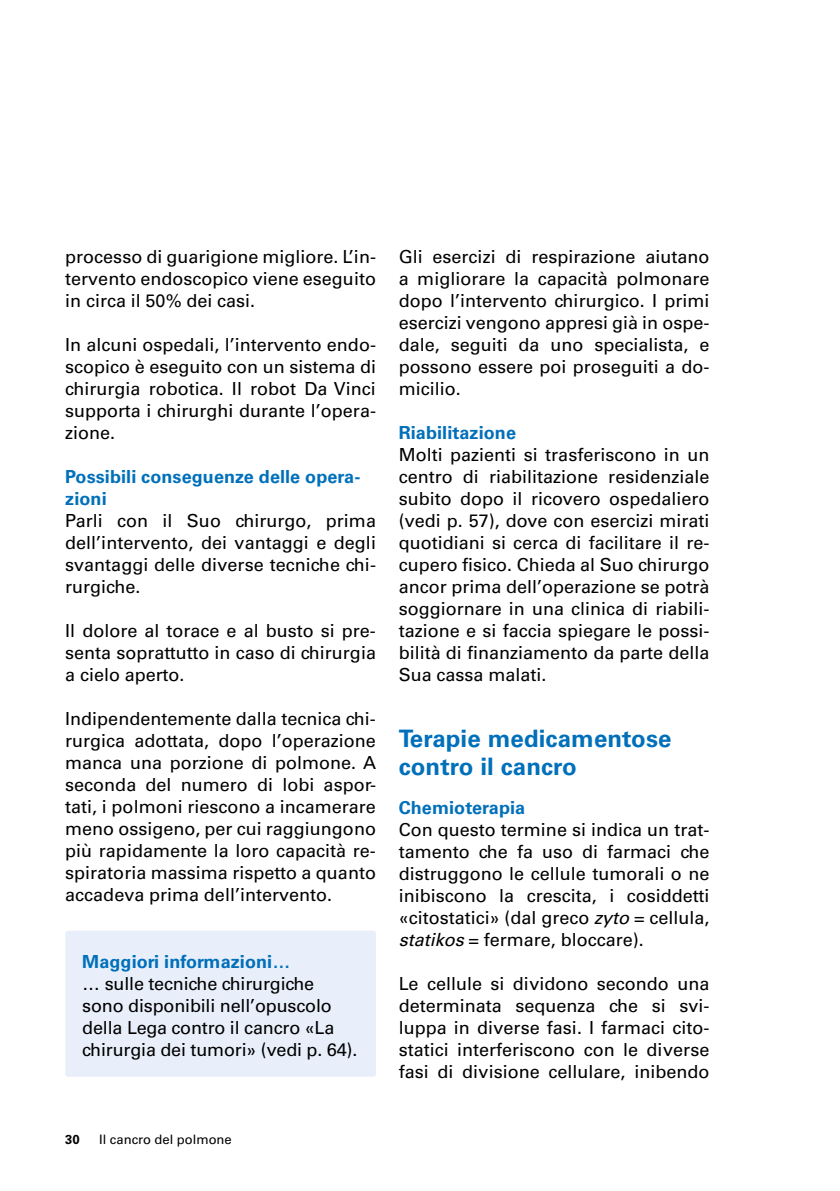
<style>
.page{position:relative;width:840px;height:1191px;background:#fff}
.page>*{position:absolute;margin:0;border:0;box-sizing:border-box;transform-origin:0 0}
.t1{font:700 24px/28px "Univers LT Std";letter-spacing:.005em;color:#0070ba}
.t2{font:18px/22px "Univers LT Std";color:#000;text-align:justify}
.t3{font:700 18px/22px "Univers LT Std";letter-spacing:.005em;color:#0070ba}
.t4{font:13px "Univers LT Std";color:#000}
.t5{font:700 13px "Univers LT Std";color:#000}
.s1{font-style:italic}
</style>
<div class="page">
<div style="left:65px;top:930px;width:311px;height:146px;background:#e9effa;border-radius:3px"></div>
<p class="t2" style="left:65px;top:246px;width:312px">processo di guarigione migliore. L’in&shy;tervento endoscopico viene eseguito in circa il 50% dei casi.</p>
<p class="t2" style="left:65px;top:334px;width:312px">In alcuni ospedali, l’intervento endo&shy;scopico è eseguito con un sistema di chirurgia robotica. Il robot Da Vinci supporta i chirurghi durante l’opera&shy;zione.</p>
<p class="t3" style="left:65px;top:466px;width:296px">Possibili conseguenze delle opera&shy;zioni</p>
<p class="t2" style="left:65px;top:510px;width:312px">Parli con il Suo chirurgo, prima dell’intervento, dei vantaggi e degli svantaggi delle diverse tecniche chi&shy;rurgiche.</p>
<p class="t2" style="left:65px;top:620px;width:312px">Il dolore al torace e al busto si pre&shy;senta soprattutto in caso di chirurgia a cielo aperto.</p>
<p class="t2" style="left:65px;top:708px;width:312px">Indipendentemente dalla tecnica chi&shy;rurgica adottata, dopo l’operazione manca una porzione di polmone. A seconda del numero di lobi aspor&shy;tati, i polmoni riescono a incamerare meno ossigeno, per cui raggiungono più rapidamente la loro capacità re&shy;spiratoria massima rispetto a quanto accadeva prima dell’intervento.</p>
<p class="t3" style="left:82px;top:950px;width:209px">Maggiori informazioni…</p>
<p class="t2" style="left:82px;top:972px;width:276px;text-align:left">… sulle tecniche chirurgiche sono disponibili nell’opuscolo della Lega contro il cancro «La chirurgia dei tumori» (vedi p. 64).</p>
<p class="t5" style="left:65px;top:1132px;width:16px">30</p>
<p class="t4" style="left:99px;top:1132px;width:134px">Il cancro del polmone</p>
<p class="t2" style="left:398px;top:246px;width:312px">Gli esercizi di respirazione aiutano a migliorare la capacità polmonare dopo l’intervento chirurgico. I primi esercizi vengono appresi già in ospe&shy;dale, seguiti da uno specialista, e possono essere poi proseguiti a do&shy;micilio.</p>
<p class="t3" style="left:398px;top:422px;width:119px">Riabilitazione</p>
<p class="t2" style="left:398px;top:444px;width:312px">Molti pazienti si trasferiscono in un centro di riabilitazione residenziale subito dopo il ricovero ospedaliero (vedi p. 57), dove con esercizi mirati quotidiani si cerca di facilitare il re&shy;cupero fisico. Chieda al Suo chirurgo ancor prima dell’operazione se potrà soggiornare in una clinica di riabili&shy;tazione e si faccia spiegare le possi&shy;bilità di finanziamento da parte della Sua cassa malati.</p>
<h1 class="t1" style="left:398px;top:725px;width:274px">Terapie medicamentose contro il cancro</h1>
<p class="t3" style="left:398px;top:796px;width:128px">Chemioterapia</p>
<p class="t2" style="left:398px;top:818px;width:312px">Con questo termine si indica un trat&shy;tamento che fa uso di farmaci che distruggono le cellule tumorali o ne inibiscono la crescita, i cosiddetti «citostatici» (dal greco <span class="s1">zyto</span> = cellula, <span class="s1">statikos</span> = fermare, bloccare).</p>
<p class="t2" style="left:398px;top:972px;width:312px">Le cellule si dividono secondo una determinata sequenza che si svi&shy;luppa in diverse fasi. I farmaci cito&shy;statici interferiscono con le diverse fasi di divisione cellulare, inibendo</p>
</div>
